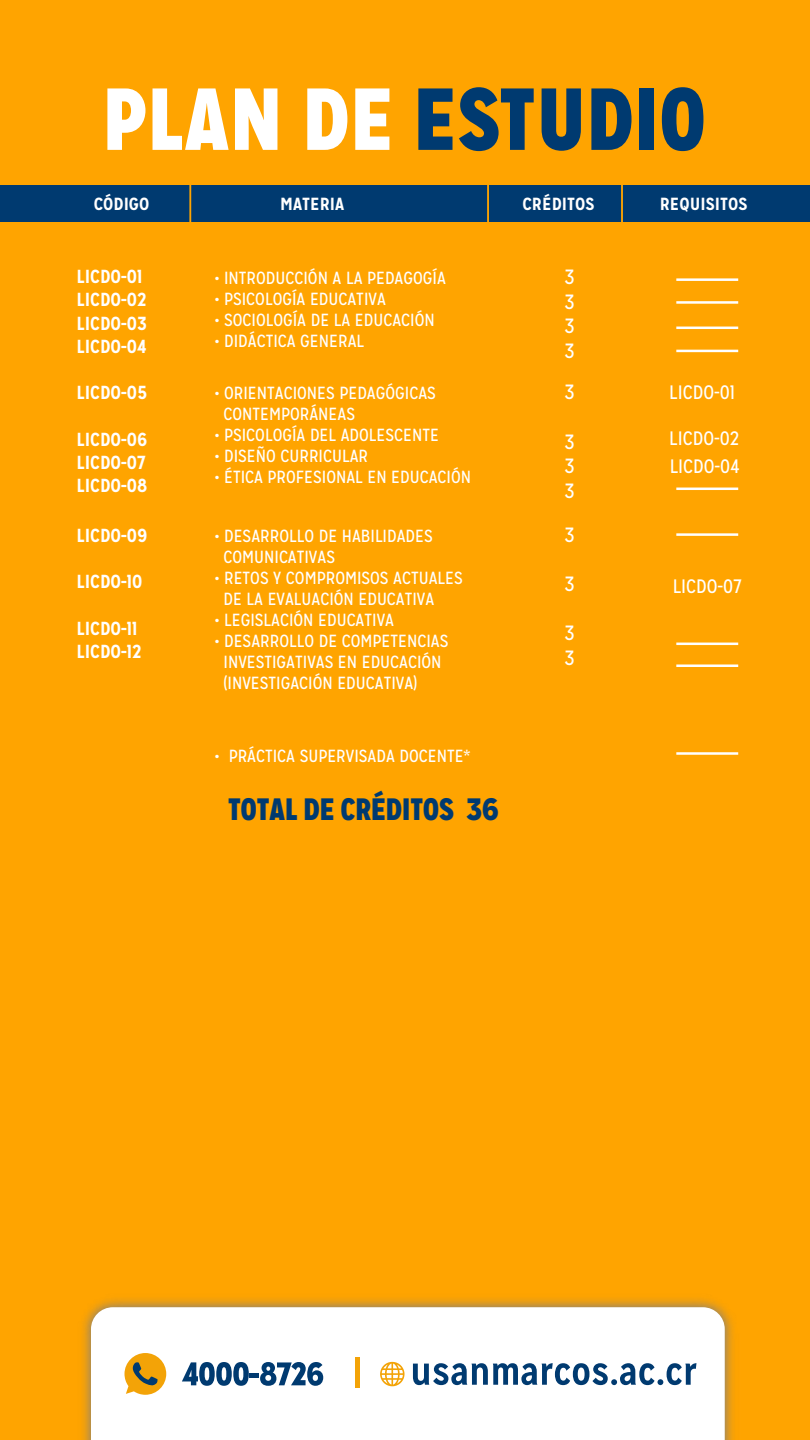
<style>
.page{position:relative;width:810px;height:1440px;background:#ffa400}
.page>*{position:absolute;margin:0;border:0;box-sizing:border-box;transform-origin:0 0}
.t1{font:900 87.75px "Mission Gothic";letter-spacing:.02em;color:#003a70}
.t2{font:900 30.9px "Mission Gothic";color:#003a70}
.t3{font:20.62px/24.6px "Mission Gothic";color:#fff;text-align:justify}
.t4{font:19.42px "Mission Gothic";color:#fff}
.t5{font:700 18.9px/23.2px "Mission Gothic";color:#fff}
.t6{font:17.55px/20.9px "Mission Gothic";color:#fff}
.t7{font:700 17.55px "Mission Gothic";color:#fff;scale:1.04 1}
.s1{color:#fff}
</style>
<div class="page">
<div style="left:0;top:185px;width:810px;height:36px;background:#003a70"></div>
<hr style="left:189px;top:181px;width:2px;height:45px;background:#ffa400">
<hr style="left:487px;top:181px;width:2px;height:45px;background:#ffa400">
<hr style="left:621px;top:181px;width:2px;height:45px;background:#ffa400">
<hr style="left:676px;top:278px;width:62px;height:3px;background:#fff">
<hr style="left:676px;top:301px;width:62px;height:3px;background:#fff">
<hr style="left:676px;top:327px;width:62px;height:2px;background:#fff">
<hr style="left:676px;top:350px;width:62px;height:2px;background:#fff">
<hr style="left:676px;top:533px;width:62px;height:3px;background:#fff">
<hr style="left:676px;top:643px;width:62px;height:2px;background:#fff">
<hr style="left:676px;top:664px;width:62px;height:3px;background:#fff">
<hr style="left:676px;top:752px;width:62px;height:3px;background:#fff">
<hr style="left:676px;top:488px;width:62px;height:2px;background:#fff">
<img style="left:83px;top:1299px;width:650px;height:141px">
<div style="left:91px;top:1307px;width:634px;height:133px;background:#fff"></div>
<svg style="left:182px;top:1362px;width:67px;height:24px;background:#6487a8"></svg>
<div style="left:250px;top:1373px;width:9px;height:5px;background:#003a70"></div>
<svg style="left:260px;top:1362px;width:63px;height:24px;background:#698baa"></svg>
<div style="left:355px;top:1357px;width:5px;height:30px;background:#f3a307"></div>
<svg style="left:124px;top:1353px;width:42px;height:42px"></svg>
<svg style="left:380px;top:1362px;width:25px;height:24px"></svg>
<svg style="left:413px;top:1363px;width:283px;height:22px;background:#88a3bc"></svg>
<h1 class="t1" style="left:103px;top:62px;width:604px"><span class="s1">PLAN DE</span> ESTUDIO</h1>
<p class="t7" style="left:94px;top:193px;width:55px">CÓDIGO</p>
<p class="t7" style="left:280px;top:192px;width:63px">MATERIA</p>
<p class="t7" style="left:522px;top:193px;width:71px">CRÉDITOS</p>
<p class="t7" style="left:660px;top:192px;width:86px">REQUISITOS</p>
<p class="t5" style="left:77px;top:265px;width:72px">LICDO-01<br>LICDO-02<br>LICDO-03<br>LICDO-04</p>
<p class="t6" style="left:214px;top:268px;width:233px">• INTRODUCCIÓN A LA PEDAGOGÍA</p>
<p class="t6" style="left:214px;top:289px;width:173px">• PSICOLOGÍA EDUCATIVA</p>
<p class="t6" style="left:214px;top:310px;width:222px">• SOCIOLOGÍA DE LA EDUCACIÓN</p>
<p class="t6" style="left:214px;top:330px;width:151px">• DIDÁCTICA GENERAL</p>
<p class="t5" style="left:77px;top:381px;width:73px">LICDO-05</p>
<p class="t5" style="left:77px;top:428px;width:72px;text-align:justify">LICDO-06<br>LICDO-07<br>LICDO-08</p>
<p class="t5" style="left:77px;top:524px;width:72px">LICDO-09</p>
<p class="t5" style="left:77px;top:570px;width:67px">LICDO-10</p>
<p class="t5" style="left:77px;top:616px;width:67px">LICDO-11<br>LICDO-12</p>
<p class="t6" style="left:224px;top:383px;width:214px;text-indent:-9px">• ORIENTACIONES PEDAGÓGICAS<br>CONTEMPORÁNEAS</p>
<p class="t6" style="left:214px;top:425px;width:226px">• PSICOLOGÍA DEL ADOLESCENTE</p>
<p class="t6" style="left:214px;top:446px;width:155px">• DISEÑO CURRICULAR</p>
<p class="t6" style="left:214px;top:467px;width:258px">• ÉTICA PROFESIONAL EN EDUCACIÓN</p>
<p class="t6" style="left:224px;top:525px;width:211px;text-indent:-9px">• DESARROLLO DE HABILIDADES<br>COMUNICATIVAS</p>
<p class="t6" style="left:224px;top:567px;width:241px;text-indent:-9px">• RETOS Y COMPROMISOS ACTUALES<br>DE LA EVALUACIÓN EDUCATIVA</p>
<p class="t6" style="left:214px;top:609px;width:181px">• LEGISLACIÓN EDUCATIVA</p>
<p class="t6" style="left:224px;top:630px;width:226px;text-indent:-9px">• DESARROLLO DE COMPETENCIAS<br>INVESTIGATIVAS EN EDUCACIÓN (INVESTIGACIÓN EDUCATIVA)</p>
<p class="t6" style="left:214px;top:745px;width:258px">• PRÁCTICA SUPERVISADA DOCENTE*</p>
<h2 class="t2" style="left:228px;top:789px;width:272px">TOTAL DE CRÉDITOS 36</h2>
<p class="t3" style="left:565px;top:265px;width:12px">3<br>3<br>3<br>3</p>
<p class="t3" style="left:565px;top:380px;width:12px">3</p>
<p class="t3" style="left:565px;top:429px;width:12px">3<br>3<br>3</p>
<p class="t3" style="left:565px;top:523px;width:12px">3</p>
<p class="t3" style="left:565px;top:572px;width:12px">3</p>
<p class="t3" style="left:565px;top:621px;width:12px">3<br>3</p>
<p class="t4" style="left:669px;top:381px;width:67px">LICDO-01</p>
<p class="t4" style="left:669px;top:427px;width:71px">LICDO-02</p>
<p class="t4" style="left:670px;top:455px;width:71px">LICDO-04</p>
<p class="t4" style="left:673px;top:575px;width:70px">LICDO-07</p>
</div>
